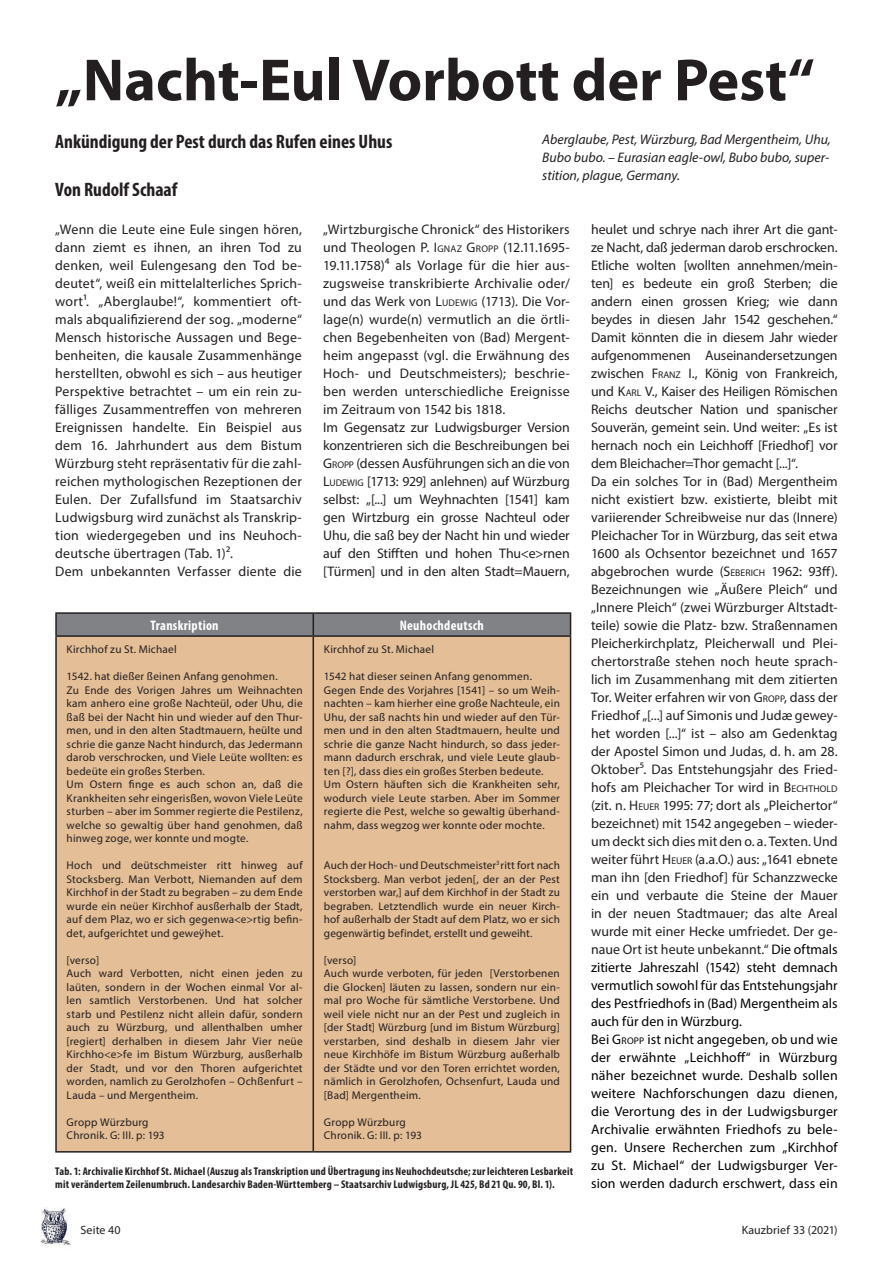
<style>
.page{position:relative;width:893px;height:1263px;background:#fff}
.page>*{position:absolute;margin:0;border:0;box-sizing:border-box;transform-origin:0 0}
.t1{font:700 60px "Myriad Pro";color:#231f20}
.t2{font:700 condensed 19.5px "Myriad Pro";color:#231f20}
.t3{font:13.8px/18px "Myriad Pro";letter-spacing:.005em;color:#231f20}
.t4{font:italic 13.8px/18px "Myriad Pro";color:#231f20;text-align:justify}
.t5{font:700 condensed 13.8px "Myriad Pro";letter-spacing:.02em;color:#fff}
.t6{font:12px "Myriad Pro";letter-spacing:.01em;color:#231f20}
.t7{font:11.25px/13.5px "Myriad Pro";letter-spacing:.02em;color:#231f20}
.t8{font:700 condensed 11.25px/13.5px "Myriad Pro";letter-spacing:.015em;color:#231f20}
.s1{font-style:inherit}
.s2{font-size:9.75px}
.s3{color:#000001}
.s4{font-size:9.75px;color:#000001}
</style>
<div class="page">
<img style="left:40px;top:1208px;width:31px;height:38px">
<div style="left:57px;top:637px;width:513px;height:514px;background:#e4be96"></div>
<hr style="left:55px;top:612px;width:258px;height:2px;background:#231f20">
<hr style="left:55px;top:614px;width:2px;height:21px;background:#231f20">
<hr style="left:313px;top:612px;width:258px;height:2px;background:#231f20">
<div style="left:56px;top:613px;width:515px;height:22px;background:#808285"></div>
<hr style="left:55px;top:635px;width:258px;height:2px;background:#231f20">
<hr style="left:55px;top:637px;width:2px;height:514px;background:#231f20">
<hr style="left:313px;top:635px;width:258px;height:2px;background:#231f20">
<hr style="left:313px;top:637px;width:1px;height:514px;background:#231f20">
<hr style="left:570px;top:637px;width:1px;height:514px;background:#231f20">
<hr style="left:55px;top:1151px;width:258px;height:1px;background:#231f20">
<hr style="left:313px;top:1151px;width:258px;height:1px;background:#231f20">
<h1 class="t1" style="left:55px;top:41px;width:761px">„Nacht-Eul Vorbott der Pest“</h1>
<h2 class="t2" style="left:55px;top:130px;width:339px">Ankündigung der Pest durch das Rufen eines Uhus</h2>
<h2 class="t2" style="left:55px;top:178px;width:124px">Von Rudolf Schaaf</h2>
<p class="t4" style="left:542px;top:130px;width:290px">Aberglaube, Pest, Würzburg, Bad Mergentheim, Uhu, Bubo bubo. – Eurasian eagle-owl, Bubo bubo, super&shy;stition, plague, Germany.</p>
<p class="t3" style="left:55px;top:220px;width:248px">„Wenn die Leute eine Eule singen hören, dann ziemt es ihnen, an ihren Tod zu denken, weil Eulengesang den Tod be&shy;deutet“, weiß ein mittelalterliches Sprich&shy;wort1. „Aberglaube!“, kommentiert oft&shy;mals abqualifizierend der sog. „moderne“ Mensch historische Aussagen und Bege&shy;benheiten, die kausale Zusammenhänge herstellten, obwohl es sich – aus heutiger Perspektive betrachtet – um ein rein zu&shy;fälliges Zusammentreffen von mehreren Ereignissen handelte. Ein Beispiel aus dem 16. Jahrhundert aus dem Bistum Würzburg steht repräsentativ für die zahl&shy;reichen mythologischen Rezeptionen der Eulen. Der Zufallsfund im Staatsarchiv Ludwigsburg wird zunächst als Transkrip&shy;tion wiedergegeben und ins Neuhoch&shy;deutsche übertragen (Tab. 1)2.<br>Dem unbekannten Verfasser diente die</p>
<p class="t3" style="left:323px;top:220px;width:248px">„Wirtzburgische Chronick“ des Historikers und Theologen <span class="s1">P. I</span><span class="s2">GNAZ</span> <span class="s1">G</span><span class="s2">ROPP</span> <span class="s1">(12.11.1695- 19.11.1758)</span>⁴ als Vorlage für die hier aus&shy;zugsweise transkribierte Archivalie oder/ und das Werk von <span class="s1">L</span><span class="s2">UDEWIG</span> (1713). Die Vor&shy;lage(n) wurde(n) vermutlich an die örtli&shy;chen Begebenheiten von (Bad) Mergent&shy;heim angepasst (vgl. die Erwähnung des Hoch- und Deutschmeisters); beschrie&shy;ben werden unterschiedliche Ereignisse im Zeitraum von 1542 bis 1818.<br>Im Gegensatz zur Ludwigsburger Version konzentrieren sich die Beschreibungen bei <span class="s1">G</span><span class="s2">ROPP</span> (dessen Ausführungen sich an die von <span class="s1">L</span><span class="s2">UDEWIG</span> [1713: 929] anlehnen) auf Würzburg selbst: „[...] um Weyhnachten [1541] kam gen Wirtzburg ein grosse Nachteul oder Uhu, die saß bey der Nacht hin und wieder auf den Stifften und hohen Thu&lt;e&gt;rnen [Türmen] und in den alten Stadt=Mauern,</p>
<p class="t3" style="left:591px;top:220px;width:248px">heulet und schrye nach ihrer Art die gant&shy;ze Nacht, daß jederman darob erschrocken.<br>Etliche wolten [wollten annehmen/mein&shy;ten] es bedeute ein groß Sterben; die andern einen grossen Krieg; wie dann beydes in diesen Jahr 1542 geschehen.“ Damit könnten die in diesem Jahr wieder aufgenommenen Auseinandersetzungen zwischen <span class="s1">F</span><span class="s2">RANZ</span> I., König von Frankreich, und <span class="s1">K</span><span class="s2">ARL</span> V., Kaiser des Heiligen Römischen Reichs deutscher Nation und spanischer Souverän, gemeint sein. Und weiter: „Es ist hernach noch ein Leichhoff [Friedhof] vor dem Bleichacher=Thor gemacht [...]“.<br>Da ein solches Tor in (Bad) Mergentheim nicht existiert bzw. existierte, bleibt mit variierender Schreibweise nur das (Innere)<br>Pleichacher Tor in Würzburg, das seit etwa 1600 als Ochsentor bezeichnet und 1657 abgebrochen wurde (<span class="s1">S</span><span class="s2">EBERICH</span> 1962: 93ff).<br>Bezeichnungen wie „Äußere Pleich“ und „Innere Pleich“ (zwei Würzburger Altstadt&shy;teile) sowie die Platz- bzw. Straßennamen Pleicherkirchplatz, Pleicherwall und Plei&shy;chertorstraße stehen noch heute sprach&shy;lich im Zusammenhang mit dem zitierten Tor. Weiter erfahren wir von <span class="s1">G</span><span class="s2">ROPP</span>, dass der Friedhof „[...] auf Simonis und Judæ gewey&shy;het worden [...]“ ist – also am Gedenktag der Apostel Simon und Judas, d. h. am 28.<br>Oktober⁵. Das Entstehungsjahr des Fried&shy;hofs am Pleichacher Tor wird in <span class="s1">B</span> <span class="s2">ECHTHOLD </span>(zit. n. <span class="s1">H</span> <span class="s2">EUER</span> 1995: 77; dort als „Pleichertor“ bezeichnet) mit 1542 angegeben – wieder&shy;um deckt sich dies mit den o. a. Texten. Und weiter führt <span class="s1">H</span> <span class="s2">EUER</span> (a.a.O.) aus: „1641 ebnete man ihn [den Friedhof] für Schanzzwecke ein und verbaute die Steine der Mauer in der neuen Stadtmauer; das alte Areal wurde mit einer Hecke umfriedet. Der ge&shy;naue Ort ist heute unbekannt.“ <span class="s3">Die oftmals zitierte Jahreszahl (1542) steht demnach vermutlich sowohl für das Entstehungsjahr des Pestfriedhofs in (Bad) Mergentheim als auch für den in Würzburg.<br>Bei</span> <span class="s3">G</span><span class="s4">ROPP</span> <span class="s3">ist nicht angegeben, ob und wie der erwähnte „Leichhoff“ in Würzburg näher bezeichnet wurde. Deshalb sollen weitere Nachforschungen dazu dienen, die Verortung des in der Ludwigsburger Archivalie erwähnten Friedhofs zu bele&shy;gen. Unsere Recherchen zum „Kirchhof zu St. Michael“ der Ludwigsburger Ver&shy;sion werden dadurch erschwert, dass ein</span></p>
<p class="t5" style="left:151px;top:617px;width:69px">Transkription</p>
<p class="t5" style="left:400px;top:617px;width:86px">Neuhochdeutsch</p>
<p class="t7" style="left:67px;top:642px;width:112px">Kirchhof zu St. Michael</p>
<p class="t7" style="left:67px;top:669px;width:238px">1542. hat dießer ßeinen Anfang genohmen.<br>Zu Ende des Vorigen Jahres um Weihnachten kam anhero eine große Nachteül, oder Uhu, die ßaß bei der Nacht hin und wieder auf den Thur&shy;men, und in den alten Stadtmauern, heülte und schrie die ganze Nacht hindurch, das Jedermann darob verschrocken, und Viele Leüte wollten: es bedeüte ein großes Sterben.<br>Um Ostern finge es auch schon an, daß die Krankheiten sehr eingerisßen, wovon Viele Leüte sturben – aber im Sommer regierte die Pestilenz, welche so gewaltig über hand genohmen, daß hinweg zoge, wer konnte und mogte.</p>
<p class="t7" style="left:67px;top:858px;width:237px;text-align:justify">Hoch und deütschmeister ritt hinweg auf Stocksberg. Man Verbott, Niemanden auf dem Kirchhof in der Stadt zu begraben – zu dem Ende wurde ein neüer Kirchhof ausßerhalb der Stadt, auf dem Plaz, wo er sich gegenwa&lt;e&gt;rtig befin&shy;det, aufgerichtet und geweÿhet.</p>
<p class="t7" style="left:67px;top:953px;width:237px">[verso]<br>Auch ward Verbotten, nicht einen jeden zu laüten, sondern in der Wochen einmal Vor al&shy;len samtlich Verstorbenen. Und hat solcher starb und Pestilenz nicht allein dafür, sondern auch zu Würzburg, und allenthalben umher [regiert] derhalben in diesem Jahr Vier neüe Kirchho&lt;e&gt;fe im Bistum Würzburg, ausßerhalb der Stadt, und vor den Thoren aufgerichtet worden, namlich zu Gerolzhofen – Ochßenfurt – Lauda – und Mergentheim.</p>
<p class="t7" style="left:67px;top:1115px;width:100px">Gropp Würzburg<br>Chronik. G: III. p: 193</p>
<p class="t7" style="left:324px;top:642px;width:112px">Kirchhof zu St. Michael</p>
<p class="t7" style="left:324px;top:669px;width:238px">1542 hat dieser seinen Anfang genommen.<br>Gegen Ende des Vorjahres [1541] – so um Weih&shy;nachten – kam hierher eine große Nachteule, ein Uhu, der saß nachts hin und wieder auf den Tür&shy;men und in den alten Stadtmauern, heulte und schrie die ganze Nacht hindurch, so dass jeder&shy;mann dadurch erschrak, und viele Leute glaub&shy;ten [?], dass dies ein großes Sterben bedeute.<br>Um Ostern häuften sich die Krankheiten sehr, wodurch viele Leute starben. Aber im Sommer regierte die Pest, welche so gewaltig überhand&shy;nahm, dass wegzog wer konnte oder mochte.</p>
<p class="t7" style="left:324px;top:858px;width:237px;text-align:justify">Auch der Hoch- und Deutschmeister<sup>3</sup> ritt fort nach Stocksberg. Man verbot jeden[, der an der Pest verstorben war,] auf dem Kirchhof in der Stadt zu begraben. Letztendlich wurde ein neuer Kirch&shy;hof außerhalb der Stadt auf dem Platz, wo er sich gegenwärtig befindet, erstellt und geweiht.</p>
<p class="t7" style="left:324px;top:953px;width:238px">[verso]<br>Auch wurde verboten, für jeden [Verstorbenen die Glocken] läuten zu lassen, sondern nur ein&shy;mal pro Woche für sämtliche Verstorbene. Und weil viele nicht nur an der Pest und zugleich in [der Stadt] Würzburg [und im Bistum Würzburg] verstarben, sind deshalb in diesem Jahr vier neue Kirchhöfe im Bistum Würzburg außerhalb der Städte und vor den Toren errichtet worden, nämlich in Gerolzhofen, Ochsenfurt, Lauda und [Bad] Mergentheim.</p>
<p class="t7" style="left:324px;top:1115px;width:100px">Gropp Würzburg<br>Chronik. G: III. p: 193</p>
<p class="t8" style="left:55px;top:1164px;width:519px">Tab. 1: Archivalie Kirchhof St. Michael (Auszug als Transkription und Übertragung ins Neuhochdeutsche; zur leichteren Lesbarkeit mit verändertem Zeilenumbruch. Landesarchiv Baden-Württemberg – Staatsarchiv Ludwigsburg, JL 425, Bd 21 Qu. 90, Bl. 1).</p>
<p class="t6" style="left:81px;top:1222px;width:42px">Seite 40</p>
<p class="t6" style="left:742px;top:1222px;width:98px">Kauzbrief 33 (2021)</p>
</div>
